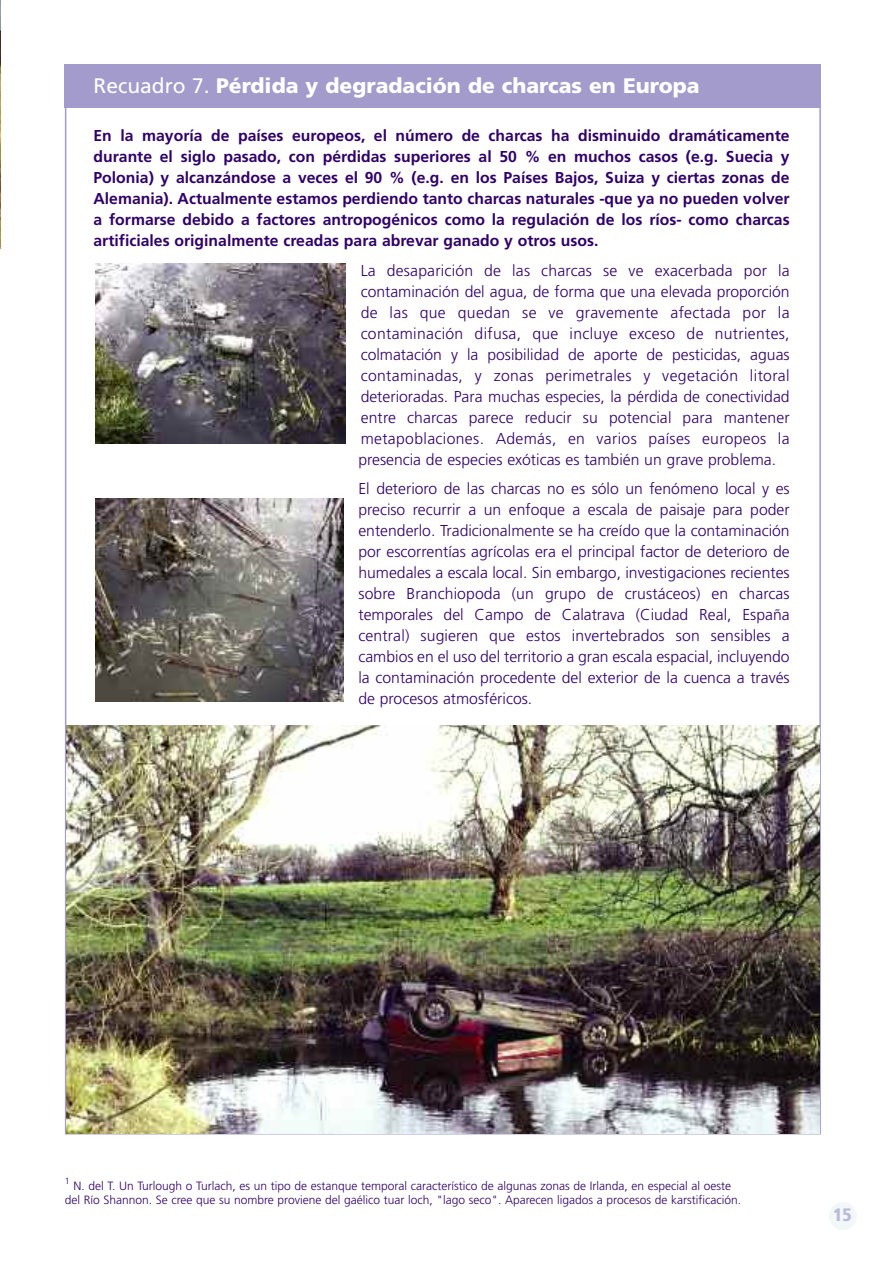
<style>
.page{position:relative;width:893px;height:1263px;background:#fff}
.page>*{position:absolute;margin:0;border:0;box-sizing:border-box;transform-origin:0 0}
.t1{font:900 21px "Frutiger";color:#fff}
.t2{font:900 condensed 18px "Frutiger";color:#bcb8da}
.t3{font:300 15.75px/21px "Frutiger";color:#300068;text-align:justify}
.t4{font:700 15.75px/21px "Frutiger";color:#300068;text-align:justify}
.t5{font:300 12px/14.4px "Frutiger";color:#300068;text-align:center}
.t6{font:300 9px "Frutiger";color:#300068}
.s1{font-weight:400}
</style>
<div class="page">
<div style="left:65px;top:65px;width:756px;height:43px;background:#a29bcc"></div>
<div style="left:829px;top:1202px;width:28px;height:28px;background:#f2f7fa;border-radius:50%"></div>
<img style="left:95px;top:264px;width:251px;height:179px">
<img style="left:66px;top:726px;width:754px;height:407px">
<img style="left:95px;top:498px;width:248px;height:204px">
<img style="left:0;top:0;width:1px;height:249px">
<h1 class="t1" style="left:94px;top:77px;width:608px"><span class="s1">Recuadro 7.</span> Pérdida y degradación de charcas en Europa</h1>
<p class="t4" style="left:94px;top:126px;width:698px">En la mayoría de países europeos, el número de charcas ha disminuido dramáticamente durante el siglo pasado, con pérdidas superiores al 50 % en muchos casos (e.g. Suecia y Polonia) y alcanzándose a veces el 90 % (e.g. en los Países Bajos, Suiza y ciertas zonas de Alemania). Actualmente estamos perdiendo tanto charcas naturales -que ya no pueden volver a formarse debido a factores antropogénicos como la regulación de los ríos- como charcas artificiales originalmente creadas para abrevar ganado y otros usos.</p>
<p class="t3" style="left:358px;top:261px;width:433px">La desaparición de las charcas se ve exacerbada por la contaminación del agua, de forma que una elevada proporción de las que quedan se ve gravemente afectada por la contaminación difusa, que incluye exceso de nutrientes, colmatación y la posibilidad de aporte de pesticidas, aguas contaminadas, y zonas perimetrales y vegetación litoral deterioradas. Para muchas especies, la pérdida de conectividad entre charcas parece reducir su potencial para mantener metapoblaciones. Además, en varios países europeos la presencia de especies exóticas es también un grave problema.</p>
<p class="t3" style="left:358px;top:479px;width:433px">El deterioro de las charcas no es sólo un fenómeno local y es preciso recurrir a un enfoque a escala de paisaje para poder entenderlo. Tradicionalmente se ha creído que la contaminación por escorrentías agrícolas era el principal factor de deterioro de humedales a escala local. Sin embargo, investigaciones recientes sobre Branchiopoda (un grupo de crustáceos) en charcas temporales del Campo de Calatrava (Ciudad Real, España central) sugieren que estos invertebrados son sensibles a cambios en el uso del territorio a gran escala espacial, incluyendo la contaminación procedente del exterior de la cuenca a través de procesos atmosféricos.</p>
<p class="t6" style="left:65px;top:1177px;width:7px">1</p>
<p class="t5" style="left:65px;top:1179px;width:678px">N. del T. Un Turlough o Turlach, es un tipo de estanque temporal característico de algunas zonas de Irlanda, en especial al oeste<br>del Río Shannon. Se cree que su nombre proviene del gaélico tuar loch, "lago seco". Aparecen ligados a procesos de karstificación.</p>
<p class="t2" style="left:833px;top:1208px;width:20px">15</p>
</div>
